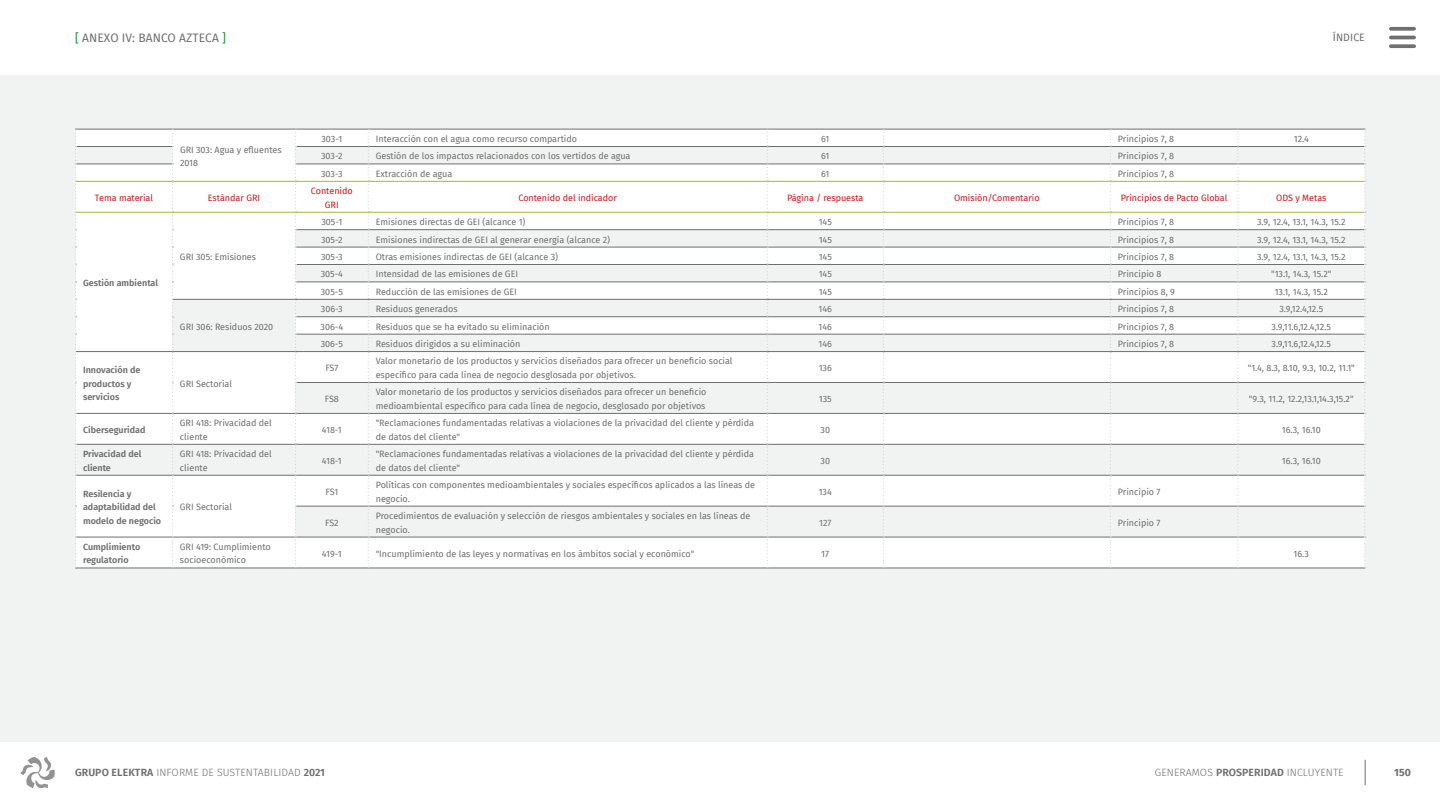
<style>
.page{position:relative;width:1440px;height:810px;background:#fff}
.page>*{position:absolute;margin:0;border:0;box-sizing:border-box;transform-origin:0 0}
.t1{font:12px "Fira Sans";letter-spacing:.01em;color:#706f6f}
.t2{font:300 10.5px "Fira Sans";letter-spacing:.01em;color:#706f6f}
.t3{font:10.5px "Fira Sans";letter-spacing:.01em;color:#706f6f}
.t4{font:700 10.5px "Fira Sans";color:#706f6f}
.t5{font:9px/13.5px "Fira Sans";color:#706f6f}
.t6{font:600 9px/13.5px "Fira Sans";color:#706f6f}
.t7{font:9px/13.5px "Fira Sans";color:#c6191b;text-align:center}
.s1{color:#1d893a}
.s2{font-weight:600}
</style>
<div class="page">
<div style="left:0;top:75px;width:1440px;height:667px;background:#f0f3f1"></div>
<hr style="left:75px;top:568px;width:97px;height:1px;background:#706f6f">
<hr style="left:172px;top:568px;width:124px;height:1px;background:#706f6f">
<hr style="left:296px;top:568px;width:72px;height:1px;background:#706f6f">
<hr style="left:368px;top:568px;width:399px;height:1px;background:#706f6f">
<hr style="left:767px;top:568px;width:116px;height:1px;background:#706f6f">
<hr style="left:883px;top:568px;width:227px;height:1px;background:#706f6f">
<hr style="left:1110px;top:568px;width:128px;height:1px;background:#706f6f">
<hr style="left:1238px;top:568px;width:127px;height:1px;background:#706f6f">
<svg style="left:75px;top:129px;width:1291px;height:439px"></svg>
<svg style="left:1391px;top:27px;width:23px;height:4px"></svg>
<hr style="left:1391px;top:36px;width:23px;height:3px;background:#706f6f">
<svg style="left:1391px;top:44px;width:23px;height:4px"></svg>
<svg style="left:1365px;top:760px;width:1px;height:25px"></svg>
<svg style="left:20px;top:757px;width:35px;height:31px"></svg>
<h1 class="t1" style="left:75px;top:28px;width:153px"><span class="s1">[</span> ANEXO IV: BANCO AZTECA <span class="s1">]</span></h1>
<p class="t3" style="left:1333px;top:30px;width:34px">ÍNDICE</p>
<p class="t5" style="left:180px;top:143px;width:103px">GRI 303: Agua y efluentes<br>2018</p>
<p class="t5" style="left:321px;top:132px;width:22px">303-1</p>
<p class="t5" style="left:376px;top:132px;width:203px">Interacción con el agua como recurso compartido</p>
<p class="t5" style="left:821px;top:132px;width:10px">61</p>
<p class="t5" style="left:1118px;top:132px;width:58px">Principios 7, 8</p>
<p class="t5" style="left:1294px;top:132px;width:17px">12.4</p>
<p class="t5" style="left:321px;top:149px;width:23px">303-2</p>
<p class="t5" style="left:376px;top:149px;width:256px">Gestión de los impactos relacionados con los vertidos de agua</p>
<p class="t5" style="left:821px;top:149px;width:10px">61</p>
<p class="t5" style="left:1118px;top:149px;width:58px">Principios 7, 8</p>
<p class="t5" style="left:321px;top:167px;width:23px">303-3</p>
<p class="t5" style="left:376px;top:167px;width:78px">Extracción de agua</p>
<p class="t5" style="left:821px;top:167px;width:10px">61</p>
<p class="t5" style="left:1118px;top:167px;width:58px">Principios 7, 8</p>
<p class="t7" style="left:95px;top:191px;width:60px">Tema material</p>
<p class="t7" style="left:208px;top:191px;width:54px">Estándar GRI</p>
<p class="t7" style="left:311px;top:184px;width:43px">Contenido<br>GRI</p>
<p class="t7" style="left:518px;top:191px;width:100px">Contenido del indicador</p>
<p class="t7" style="left:787px;top:191px;width:78px">Página / respuesta</p>
<p class="t7" style="left:954px;top:191px;width:87px">Omisión/Comentario</p>
<p class="t7" style="left:1121px;top:191px;width:108px">Principios de Pacto Global</p>
<p class="t7" style="left:1276px;top:191px;width:52px">ODS y Metas</p>
<p class="t6" style="left:83px;top:276px;width:77px">Gestión ambiental</p>
<p class="t6" style="left:83px;top:363px;width:59px">Innovación de productos y servicios</p>
<p class="t5" style="left:180px;top:250px;width:78px">GRI 305: Emisiones</p>
<p class="t5" style="left:180px;top:320px;width:95px">GRI 306: Residuos 2020</p>
<p class="t5" style="left:180px;top:377px;width:54px">GRI Sectorial</p>
<p class="t5" style="left:321px;top:215px;width:22px">305-1</p>
<p class="t5" style="left:376px;top:215px;width:151px">Emisiones directas de GEI (alcance 1)</p>
<p class="t5" style="left:819px;top:215px;width:15px">145</p>
<p class="t5" style="left:1118px;top:215px;width:58px">Principios 7, 8</p>
<p class="t5" style="left:1257px;top:215px;width:90px">3.9, 12.4, 13.1, 14.3, 15.2</p>
<p class="t5" style="left:321px;top:232px;width:23px">305-2</p>
<p class="t5" style="left:376px;top:232px;width:236px">Emisiones indirectas de GEI al generar energía (alcance 2)</p>
<p class="t5" style="left:819px;top:232px;width:15px">145</p>
<p class="t5" style="left:1118px;top:232px;width:58px">Principios 7, 8</p>
<p class="t5" style="left:1257px;top:232px;width:90px">3.9, 12.4, 13.1, 14.3, 15.2</p>
<p class="t5" style="left:321px;top:250px;width:23px">305-3</p>
<p class="t5" style="left:376px;top:250px;width:184px">Otras emisiones indirectas de GEI (alcance 3)</p>
<p class="t5" style="left:819px;top:250px;width:15px">145</p>
<p class="t5" style="left:1118px;top:250px;width:58px">Principios 7, 8</p>
<p class="t5" style="left:1257px;top:250px;width:90px">3.9, 12.4, 13.1, 14.3, 15.2</p>
<p class="t5" style="left:321px;top:267px;width:24px">305-4</p>
<p class="t5" style="left:376px;top:267px;width:144px">Intensidad de las emisiones de GEI</p>
<p class="t5" style="left:819px;top:267px;width:15px">145</p>
<p class="t5" style="left:1118px;top:267px;width:45px">Principio 8</p>
<p class="t5" style="left:1271px;top:267px;width:62px">"13.1, 14.3, 15.2"</p>
<p class="t5" style="left:321px;top:285px;width:24px">305-5</p>
<p class="t5" style="left:376px;top:285px;width:143px">Reducción de las emisiones de GEI</p>
<p class="t5" style="left:819px;top:285px;width:15px">145</p>
<p class="t5" style="left:1118px;top:285px;width:59px">Principios 8, 9</p>
<p class="t5" style="left:1275px;top:285px;width:55px">13.1, 14.3, 15.2</p>
<p class="t5" style="left:321px;top:302px;width:23px">306-3</p>
<p class="t5" style="left:376px;top:302px;width:83px">Residuos generados</p>
<p class="t5" style="left:819px;top:302px;width:15px">146</p>
<p class="t5" style="left:1118px;top:302px;width:58px">Principios 7, 8</p>
<p class="t5" style="left:1279px;top:302px;width:45px">3.9,12.4,12.5</p>
<p class="t5" style="left:321px;top:320px;width:24px">306-4</p>
<p class="t5" style="left:376px;top:320px;width:176px">Residuos que se ha evitado su eliminación</p>
<p class="t5" style="left:819px;top:320px;width:15px">146</p>
<p class="t5" style="left:1118px;top:320px;width:58px">Principios 7, 8</p>
<p class="t5" style="left:1272px;top:320px;width:61px">3.9,11.6,12.4,12.5</p>
<p class="t5" style="left:321px;top:337px;width:24px">306-5</p>
<p class="t5" style="left:376px;top:337px;width:146px">Residuos dirigidos a su eliminación</p>
<p class="t5" style="left:819px;top:337px;width:15px">146</p>
<p class="t5" style="left:1118px;top:337px;width:58px">Principios 7, 8</p>
<p class="t5" style="left:1272px;top:337px;width:61px">3.9,11.6,12.4,12.5</p>
<p class="t5" style="left:325px;top:361px;width:14px">FS7</p>
<p class="t5" style="left:376px;top:354px;width:358px">Valor monetario de los productos y servicios diseñados para ofrecer un beneficio social específico para cada línea de negocio desglosada por objetivos.</p>
<p class="t5" style="left:819px;top:361px;width:15px">136</p>
<p class="t5" style="left:1248px;top:361px;width:109px">"1.4, 8.3, 8.10, 9.3, 10.2, 11.1"</p>
<p class="t5" style="left:325px;top:392px;width:16px">FS8</p>
<p class="t5" style="left:376px;top:385px;width:332px">Valor monetario de los productos y servicios diseñados para ofrecer un beneficio medioambiental específico para cada línea de negocio, desglosado por objetivos</p>
<p class="t5" style="left:819px;top:392px;width:14px">135</p>
<p class="t5" style="left:1249px;top:392px;width:106px">"9.3, 11.2, 12.2,13.1,14.3,15.2"</p>
<p class="t6" style="left:83px;top:423px;width:64px">Ciberseguridad</p>
<p class="t5" style="left:180px;top:416px;width:93px">GRI 418: Privacidad del cliente</p>
<p class="t5" style="left:322px;top:423px;width:22px">418-1</p>
<p class="t5" style="left:376px;top:416px;width:380px">"Reclamaciones fundamentadas relativas a violaciones de la privacidad del cliente y pérdida de datos del cliente"</p>
<p class="t5" style="left:821px;top:423px;width:11px">30</p>
<p class="t5" style="left:1282px;top:423px;width:40px">16.3, 16.10</p>
<p class="t6" style="left:83px;top:447px;width:60px">Privacidad del cliente</p>
<p class="t5" style="left:180px;top:447px;width:93px">GRI 418: Privacidad del cliente</p>
<p class="t5" style="left:322px;top:454px;width:22px">418-1</p>
<p class="t5" style="left:376px;top:447px;width:380px">"Reclamaciones fundamentadas relativas a violaciones de la privacidad del cliente y pérdida de datos del cliente"</p>
<p class="t5" style="left:821px;top:454px;width:11px">30</p>
<p class="t5" style="left:1282px;top:454px;width:40px">16.3, 16.10</p>
<p class="t6" style="left:83px;top:486px;width:80px">Resilencia y adaptabilidad del modelo de negocio</p>
<p class="t5" style="left:325px;top:485px;width:14px">FS1</p>
<p class="t5" style="left:376px;top:478px;width:381px">Políticas con componentes medioambientales y sociales específicos aplicados a las líneas de negocio.</p>
<p class="t5" style="left:819px;top:485px;width:15px">134</p>
<p class="t5" style="left:1118px;top:485px;width:44px">Principio 7</p>
<p class="t5" style="left:325px;top:516px;width:15px">FS2</p>
<p class="t5" style="left:376px;top:509px;width:376px">Procedimientos de evaluación y selección de riesgos ambientales y sociales en las líneas de negocio.</p>
<p class="t5" style="left:819px;top:516px;width:14px">127</p>
<p class="t5" style="left:1118px;top:516px;width:44px">Principio 7</p>
<p class="t5" style="left:180px;top:500px;width:54px">GRI Sectorial</p>
<p class="t6" style="left:83px;top:540px;width:59px">Cumplimiento regulatorio</p>
<p class="t5" style="left:180px;top:540px;width:92px">GRI 419: Cumplimiento socioeconómico</p>
<p class="t5" style="left:322px;top:547px;width:21px">419-1</p>
<p class="t5" style="left:376px;top:547px;width:320px">"Incumplimiento de las leyes y normativas en los ámbitos social y económico"</p>
<p class="t5" style="left:821px;top:547px;width:9px">17</p>
<p class="t5" style="left:1294px;top:547px;width:17px">16.3</p>
<p class="t2" style="left:75px;top:765px;width:252px"><span class="s2">GRUPO ELEKTRA</span> INFORME DE SUSTENTABILIDAD <span class="s2">2021</span></p>
<p class="t2" style="left:1155px;top:765px;width:190px">GENERAMOS <span class="s2">PROSPERIDAD</span> INCLUYENTE</p>
<p class="t4" style="left:1394px;top:764px;width:18px">150</p>
</div>
